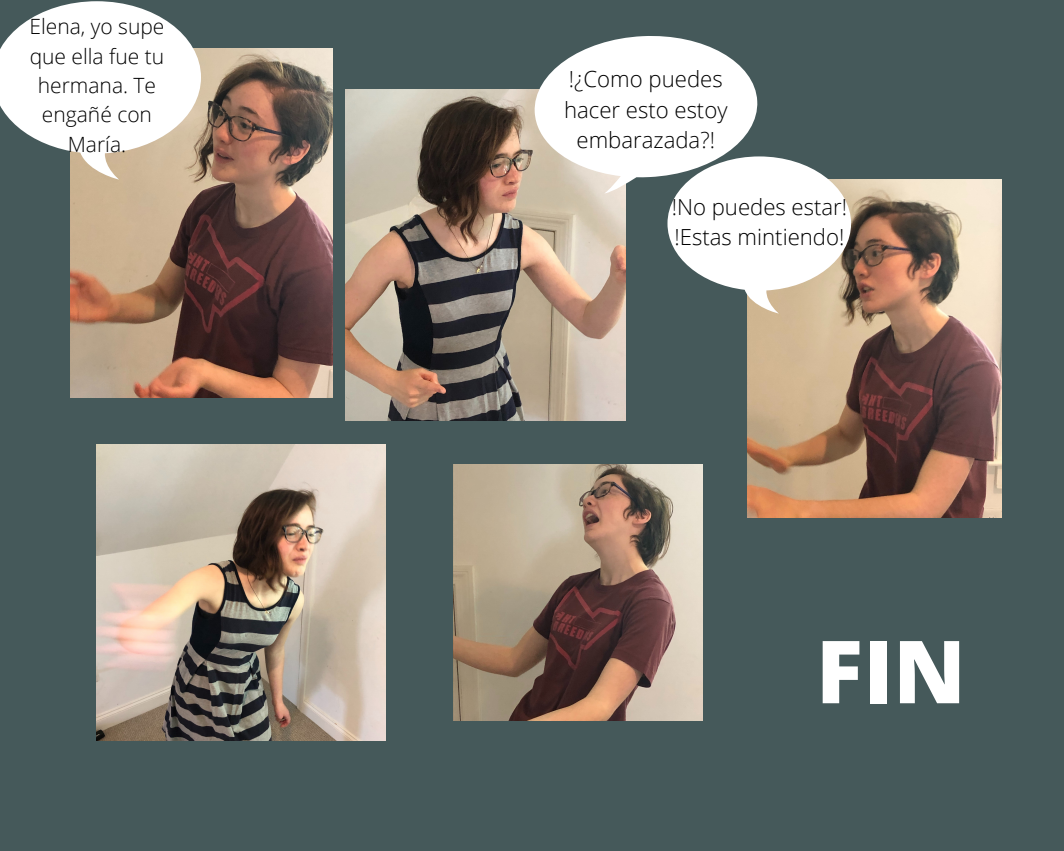
<style>
.page{position:relative;width:1064px;height:851px;background:#fff}
.page>*{position:absolute;margin:0;border:0;box-sizing:border-box;transform-origin:0 0}
.t1{font:800 87px "Open Sans";color:#fff}
.t2{font:300 22.2px/30.5px "Open Sans";color:#000;text-align:center}
.t3{font:300 21px/29.2px "Open Sans";color:#000;text-align:center}
</style>
<div class="page">
<div style="left:0;top:0;width:1063px;height:850px;background:#45595a"></div>
<img style="left:71px;top:48px;width:261px;height:349px">
<svg style="left:0;top:1px;width:201px;height:179px"></svg>
<img style="left:345px;top:89px;width:280px;height:331px">
<svg style="left:532px;top:36px;width:226px;height:158px;fill:#fff"></svg>
<img style="left:747px;top:179px;width:253px;height:338px">
<svg style="left:667px;top:156px;width:183px;height:157px"></svg>
<img style="left:96px;top:444px;width:290px;height:296px">
<img style="left:454px;top:464px;width:248px;height:257px">
<p class="t3" style="left:29px;top:12px;width:136px">Elena, yo supe que ella fue tu hermana. Te engañé con<br>María.</p>
<p class="t2" style="left:564px;top:64px;width:165px">!¿Como puedes hacer esto estoy embarazada?!</p>
<p class="t2" style="left:671px;top:191px;width:177px;text-align:left">!No puedes estar! !Estas mintiendo!</p>
<h1 class="t1" style="left:815px;top:610px;width:151px">FIN</h1>
</div>
